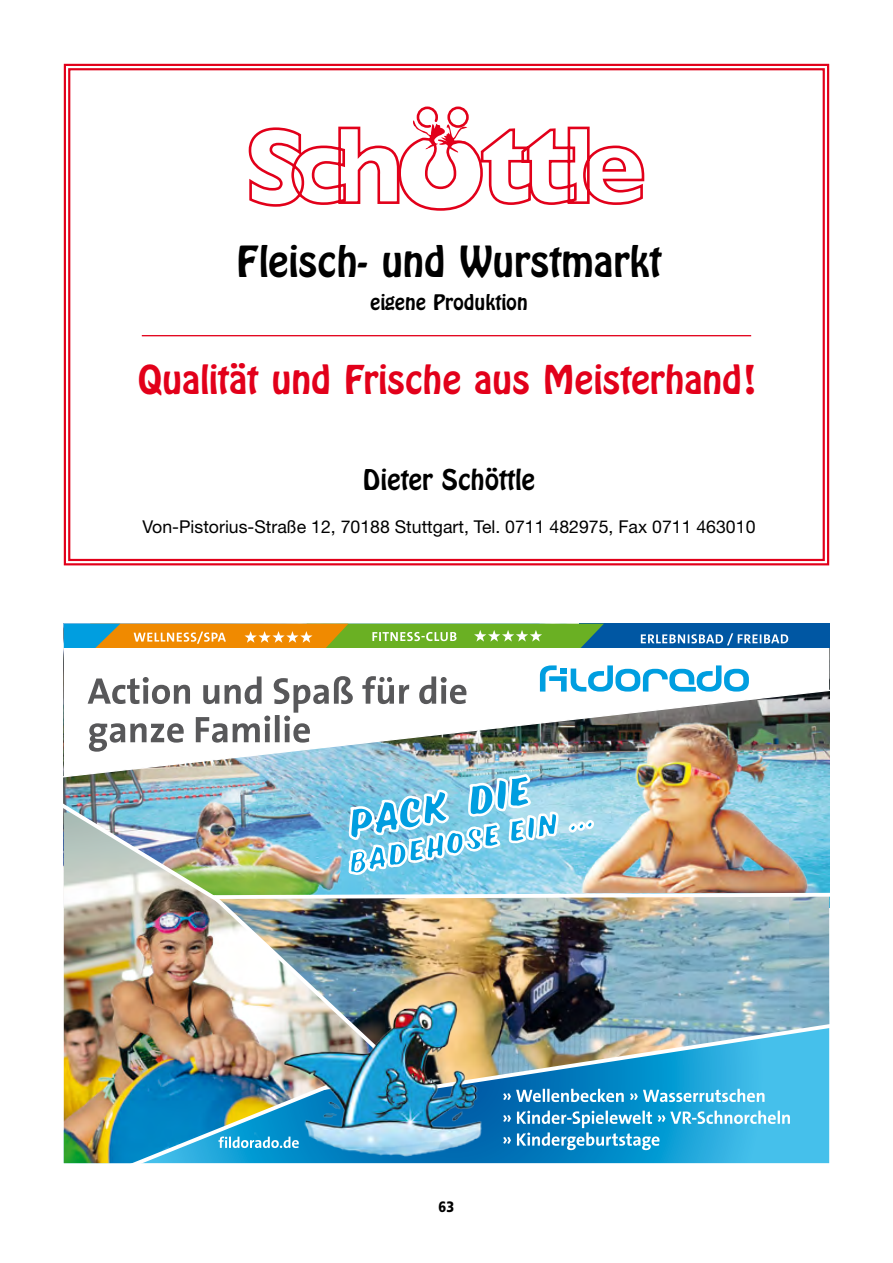
<style>
.page{position:relative;width:893px;height:1263px;background:#fff}
.page>*{position:absolute;margin:0;border:0;box-sizing:border-box;transform-origin:0 0}
.t1{font:47.25px "Hobo D";color:#000}
.t2{font:43.65px "Hobo D";color:#e2001a}
.t3{font:31.5px "Hobo D";color:#000}
.t4{font:23.55px "Hobo D";color:#000}
.t5{font:17.7px "Helvetica Neue";color:#000}
.t6{font:900 15px "Frutiger LT Pro";color:#000;scale:.85 1}
</style>
<div class="page">
<svg style="left:64px;top:64px;width:765px;height:501px"></svg>
<svg style="left:249px;top:107px;width:395px;height:104px"></svg>
<hr style="left:142px;top:335px;width:609px;height:1px;background:#e2001a">
<svg style="left:431px;top:1094px;width:398px;height:69px;background:#24a3d8"></svg>
<svg style="left:347px;top:780px;width:161px;height:105px;background:#85cde8"></svg>
<img style="left:508px;top:780px;width:321px;height:111px">
<img style="left:64px;top:788px;width:367px;height:375px">
<img style="left:205px;top:891px;width:624px;height:203px">
<img style="left:254px;top:1000px;width:274px;height:156px">
<img style="left:64px;top:675px;width:765px;height:105px">
<svg style="left:540px;top:665px;width:209px;height:26px"></svg>
<svg style="left:88px;top:676px;width:378px;height:76px"></svg>
<svg style="left:503px;top:1110px;width:287px;height:40px;background:#43abd9"></svg>
<svg style="left:503px;top:1089px;width:261px;height:13px"></svg>
<svg style="left:218px;top:1136px;width:81px;height:12px"></svg>
<div style="left:579px;top:624px;width:250px;height:24px;background:#0057a3"></div>
<svg style="left:641px;top:633px;width:147px;height:12px"></svg>
<svg style="left:64px;top:624px;width:540px;height:24px;background:#9fa53b"></svg>
<h1 class="t1" style="left:237px;top:234px;width:426px">Fleisch- und Wurstmarkt</h1>
<h3 class="t4" style="left:370px;top:288px;width:159px">eigene Produktion</h3>
<h2 class="t2" style="left:138px;top:354px;width:621px">Qualität und Frische aus Meisterhand!</h2>
<h3 class="t3" style="left:363px;top:462px;width:173px">Dieter Schöttle</h3>
<p class="t5" style="left:142px;top:516px;width:615px">Von-Pistorius-Straße 12, 70188 Stuttgart, Tel. 0711 482975, Fax 0711 463010</p>
<p class="t6" style="left:439px;top:1198px;width:20px">63</p>
</div>
